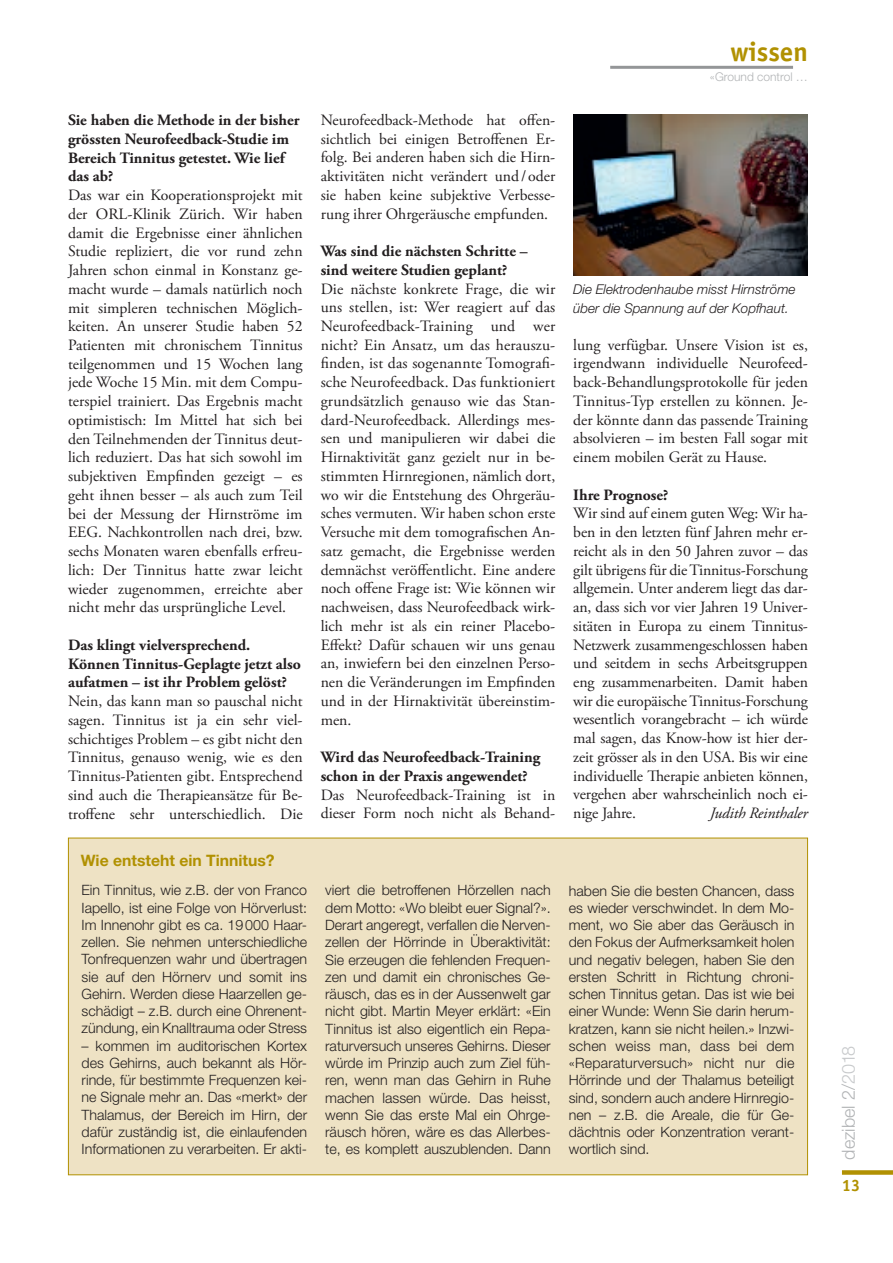
<style>
.page{position:relative;width:893px;height:1263px;background:#fff}
.page>*{position:absolute;margin:0;border:0;box-sizing:border-box;transform-origin:0 0}
.t1{font:700 27px "Officina Sans Std";color:#b19102}
.t2{font:300 18px "Helvetica Neue LT Pro";color:#b2b4b6}
.t3{font:700 16.5px "Officina Sans Std";color:#b19102}
.t4{font:15.75px/18.8px "Adobe Garamond Pro";color:#231f20;text-align:justify}
.t5{font:700 15.75px/18.8px "Adobe Garamond Pro";color:#231f20}
.t6{font:700 15.75px "Helvetica Neue LT Pro";color:#b19102}
.t7{font:italic 15.75px "Adobe Garamond Pro";letter-spacing:-.01em;color:#231f20}
.t8{font:300 14.25px/17.2px "Helvetica Neue LT Pro";color:#231f20;text-align:justify}
.t9{font:italic 300 13.5px/18.8px "Helvetica Neue LT Pro";color:#231f20}
.t10{font:300 12px "Helvetica Neue LT Pro";color:#b2b4b6}
.s1{color:#c7c9cb}
</style>
<div class="page">
<hr style="left:610px;top:66px;width:183px;height:3px;background:#949698">
<div style="left:842px;top:1170px;width:51px;height:5px;background:#b19102"></div>
<div style="left:68px;top:838px;width:739px;height:337px;background:#eee2c4"></div>
<img style="left:573px;top:114px;width:235px;height:161px">
<p class="t5" style="left:68px;top:111px;width:233px">Sie haben die Methode in der bisher grössten Neurofeedback-Studie im<br>Bereich Tinnitus getestet. Wie lief das ab?</p>
<p class="t4" style="left:68px;top:186px;width:236px">Das war ein Kooperationsprojekt mit der ORL-Klinik Zürich. Wir haben damit die Ergebnisse einer ähnlichen Studie repliziert, die vor rund zehn Jahren schon einmal in Konstanz ge&shy;macht wurde – damals natürlich noch mit simpleren technischen Möglich&shy;keiten. An unserer Studie haben 52<br>Patienten mit chronischem Tinnitus teilgenommen und 15 Wochen lang jede Woche 15 Min. mit dem Compu&shy;terspiel trainiert. Das Ergebnis macht optimistisch: Im Mittel hat sich bei den Teilnehmenden der Tinnitus deut&shy;lich reduziert. Das hat sich sowohl im subjektiven Empfinden gezeigt – es geht ihnen besser – als auch zum Teil bei der Messung der Hirnströme im EEG. Nachkontrollen nach drei, bzw. sechs Monaten waren ebenfalls erfreu&shy;lich: Der Tinnitus hatte zwar leicht wieder zugenommen, erreichte aber nicht mehr das ursprüngliche Level.</p>
<p class="t5" style="left:68px;top:636px;width:235px">Das klingt vielversprechend.<br>Können Tinnitus-Geplagte jetzt also aufatmen – ist ihr Problem gelöst?</p>
<p class="t4" style="left:68px;top:692px;width:236px">Nein, das kann man so pauschal nicht sagen. Tinnitus ist ja ein sehr viel&shy;schichtiges Problem – es gibt nicht den Tinnitus, genauso wenig, wie es den Tinnitus-Patienten gibt. Entsprechend sind auch die Therapieansätze für Be&shy;troffene sehr unterschiedlich. Die</p>
<p class="t4" style="left:321px;top:111px;width:236px">Neurofeedback-Methode hat offen&shy;sichtlich bei einigen Betroffenen Er&shy;folg. Bei anderen haben sich die Hirn&shy;aktivitäten nicht verändert und/ oder sie haben keine subjektive Verbesse&shy;rung ihrer Ohrgeräusche empfunden.</p>
<p class="t5" style="left:321px;top:242px;width:208px">Was sind die nächsten Schritte – sind weitere Studien geplant?</p>
<p class="t4" style="left:321px;top:280px;width:236px">Die nächste konkrete Frage, die wir uns stellen, ist: Wer reagiert auf das Neurofeedback-Training und wer nicht? Ein Ansatz, um das herauszu&shy;finden, ist das sogenannte Tomografi&shy;sche Neurofeedback. Das funktioniert grundsätzlich genauso wie das Stan&shy;dard-Neurofeedback. Allerdings mes&shy;sen und manipulieren wir dabei die Hirnaktivität ganz gezielt nur in be&shy;stimmten Hirnregionen, nämlich dort, wo wir die Entstehung des Ohrgeräu&shy;sches vermuten. Wir haben schon erste Versuche mit dem tomografischen An&shy;satz gemacht, die Ergebnisse werden demnächst veröffentlicht. Eine andere noch offene Frage ist: Wie können wir nachweisen, dass Neurofeedback wirk&shy;lich mehr ist als ein reiner Placebo-Effekt? Dafür schauen wir uns genau an, inwiefern bei den einzelnen Perso&shy;nen die Veränderungen im Empfinden und in der Hirnaktivität übereinstim&shy;men.</p>
<p class="t5" style="left:321px;top:748px;width:221px">Wird das Neurofeedback-Training schon in der Praxis angewendet?</p>
<p class="t4" style="left:321px;top:786px;width:236px">Das Neurofeedback-Training ist in dieser Form noch nicht als Behand-</p>
<h1 class="t1" style="left:730px;top:35px;width:79px">wissen</h1>
<p class="t10" style="left:710px;top:69px;width:100px">«Ground control …</p>
<p class="t9" style="left:573px;top:279px;width:224px">Die Elektrodenhaube misst Hirnströme über die Spannung auf der Kopfhaut.</p>
<p class="t4" style="left:573px;top:336px;width:236px">lung verfügbar. Unsere Vision ist es, irgendwann individuelle Neurofeed&shy;back-Behandlungsprotokolle für jeden Tinnitus-Typ erstellen zu können. Je&shy;der könnte dann das passende Training absolvieren – im besten Fall sogar mit einem mobilen Gerät zu Hause.</p>
<p class="t5" style="left:573px;top:485px;width:96px">Ihre Prognose?</p>
<p class="t4" style="left:573px;top:504px;width:236px">Wir sind auf einem guten Weg: Wir ha&shy;ben in den letzten fünf Jahren mehr er&shy;reicht als in den 50 Jahren zuvor – das gilt übrigens für die Tinnitus-Forschung allgemein. Unter anderem liegt das dar&shy;an, dass sich vor vier Jahren 19 Univer&shy;sitäten in Europa zu einem Tinnitus-Netzwerk zusammengeschlossen haben und seitdem in sechs Arbeitsgruppen eng zusammenarbeiten. Damit haben wir die europäische Tinnitus-Forschung wesentlich vorangebracht – ich würde mal sagen, das Know-how ist hier der&shy;zeit grösser als in den USA. Bis wir eine individuelle Therapie anbieten können, vergehen aber wahrscheinlich noch ei&shy;nige Jahre.</p>
<p class="t7" style="left:710px;top:804px;width:100px">Judith Reinthaler</p>
<p class="t6" style="left:81px;top:851px;width:195px">Wie entsteht ein Tinnitus?</p>
<p class="t8" style="left:82px;top:881px;width:227px">Ein Tinnitus, wie z.B. der von Franco Iapello, ist eine Folge von Hörverlust:<br>Im Innenohr gibt es ca. 19000 Haar&shy;zellen. Sie nehmen unterschiedliche Tonfrequenzen wahr und übertragen sie auf den Hörnerv und somit ins Gehirn. Werden diese Haarzellen ge&shy;schädigt – z.B. durch eine Ohrenent&shy;zündung, ein Knalltrauma oder Stress</p>
<p class="t8" style="left:82px;top:1037px;width:227px">– kommen im auditorischen Kortex des Gehirns, auch bekannt als Hör&shy;rinde, für bestimmte Frequenzen kei&shy;ne Signale mehr an. Das «merkt» der Thalamus, der Bereich im Hirn, der dafür zuständig ist, die einlaufenden Informationen zu verarbeiten. Er akti-</p>
<p class="t8" style="left:325px;top:881px;width:227px">viert die betroffenen Hörzellen nach dem Motto: «Wo bleibt euer Signal?».<br>Derart angeregt, verfallen die Nerven&shy;zellen der Hörrinde in Überaktivität:<br>Sie erzeugen die fehlenden Frequen&shy;zen und damit ein chronisches Ge&shy;räusch, das es in der Aussenwelt gar nicht gibt. Martin Meyer erklärt: «Ein Tinnitus ist also eigentlich ein Repa&shy;raturversuch unseres Gehirns. Dieser würde im Prinzip auch zum Ziel füh&shy;ren, wenn man das Gehirn in Ruhe machen lassen würde. Das heisst, wenn Sie das erste Mal ein Ohrge&shy;räusch hören, wäre es das Allerbes&shy;te, es komplett auszublenden. Dann</p>
<p class="t8" style="left:569px;top:881px;width:227px">haben Sie die besten Chancen, dass es wieder verschwindet. In dem Mo&shy;ment, wo Sie aber das Geräusch in den Fokus der Aufmerksamkeit holen und negativ belegen, haben Sie den ersten Schritt in Richtung chroni&shy;schen Tinnitus getan. Das ist wie bei einer Wunde: Wenn Sie darin herum&shy;kratzen, kann sie nicht heilen.» Inzwi&shy;schen weiss man, dass bei dem «Reparaturversuch» nicht nur die Hörrinde und der Thalamus beteiligt sind, sondern auch andere Hirnregio&shy;nen – z.B. die Areale, die für Ge&shy;dächtnis oder Konzentration verant&shy;wortlich sind.</p>
<p class="t2" style="left:837px;top:1160px;width:116px;rotate:-90deg">dezibel 2/<span class="s1">2018</span></p>
<p class="t3" style="left:842px;top:1175px;width:20px">13</p>
</div>
